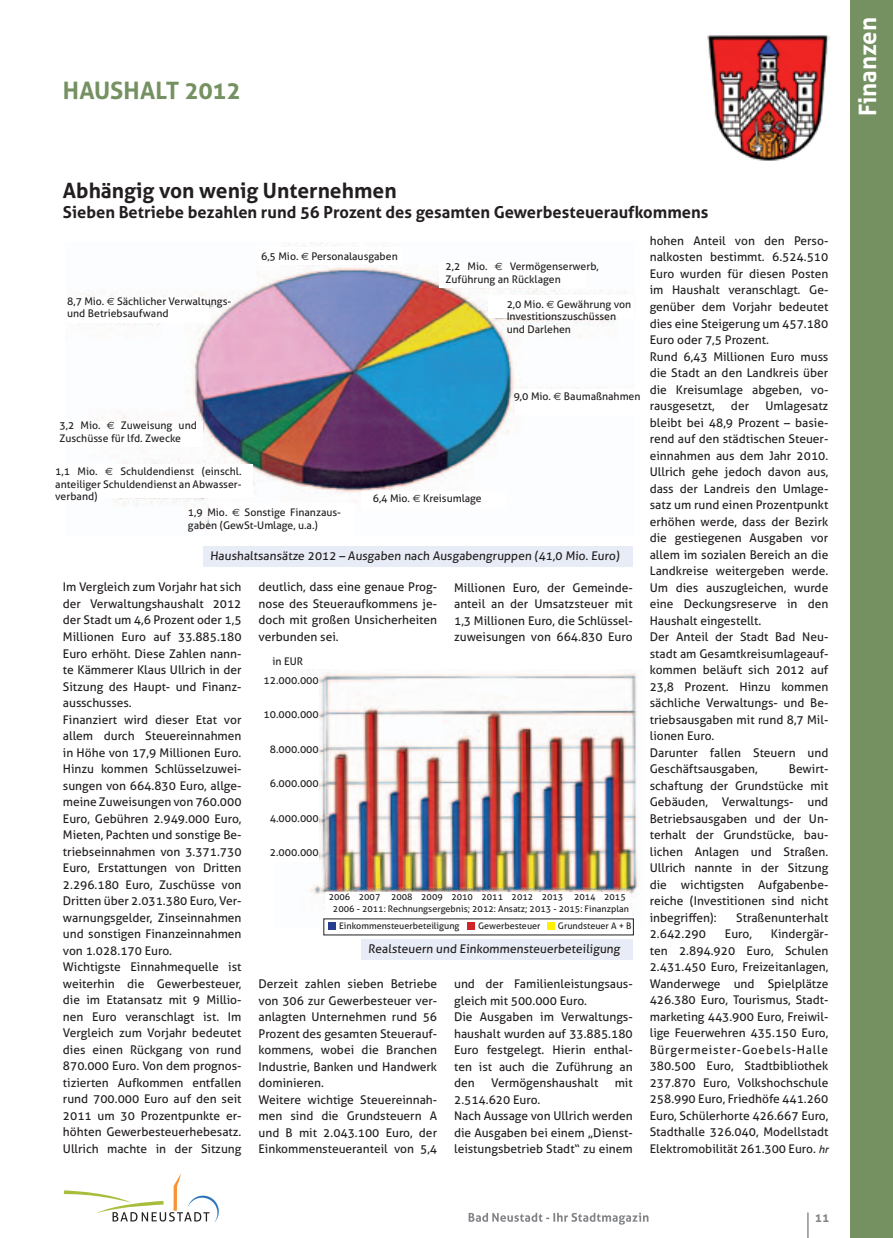
<style>
.page{position:relative;width:893px;height:1238px;background:#fff}
.page>*{position:absolute;margin:0;border:0;box-sizing:border-box;transform-origin:0 0}
.t1{font:700 24px "Aller";letter-spacing:-.005em;color:#759162}
.t2{font:700 24px "Aller";letter-spacing:-.005em;color:#fff}
.t3{font:700 21px "Aller";color:#231f20}
.t4{font:700 16.5px "Aller";color:#231f20}
.t5{font:12px/16.5px "Aller";color:#231f20}
.t6{font:700 12px "Aller";color:#808285}
.t7{font:10.5px/12.6px "Aller";color:#231f20}
.t8{font:9px/12.3px "Aller";color:#231f20;text-align:center}
.s1{font-family:"Euro Sans"}
.s2{font-style:italic;font-size:10.5px}
</style>
<div class="page">
<div style="left:850px;top:0;width:43px;height:1237px;background:#759162"></div>
<img style="left:707px;top:35px;width:122px;height:126px">
<div style="left:203px;top:546px;width:430px;height:20px;background:#e8ecf6"></div>
<img style="left:79px;top:242px;width:556px;height:287px">
<img style="left:295px;top:669px;width:343px;height:259px">
<div style="left:361px;top:939px;width:272px;height:20px;background:#e8ecf6"></div>
<div style="left:257px;top:247px;width:146px;height:18px;background:#fff"></div>
<div style="left:63px;top:297px;width:146px;height:25px;background:#fff"></div>
<div style="left:55px;top:421px;width:148px;height:26px;background:#fff"></div>
<div style="left:63px;top:464px;width:189px;height:33px;background:#fff"></div>
<div style="left:209px;top:502px;width:145px;height:33px;background:#fff"></div>
<div style="left:361px;top:490px;width:146px;height:18px;background:#fff"></div>
<div style="left:515px;top:389px;width:126px;height:25px;background:#fff"></div>
<div style="left:488px;top:295px;width:146px;height:23px;background:#fff"></div>
<div style="left:439px;top:263px;width:146px;height:25px;background:#fff"></div>
<div style="left:259px;top:676px;width:60px;height:185px;background:#fff"></div>
<div style="left:325px;top:891px;width:303px;height:44px;background:#fff"></div>
<div style="left:328px;top:922px;width:8px;height:7px;background:#253f8e"></div>
<div style="left:467px;top:922px;width:8px;height:7px;background:#d1232a"></div>
<div style="left:547px;top:922px;width:7px;height:7px;background:#fff101"></div>
<svg style="left:808px;top:1212px;width:1px;height:25px"></svg>
<svg style="left:64px;top:1173px;width:155px;height:49px"></svg>
<svg style="left:469px;top:1212px;width:179px;height:12px"></svg>
<h1 class="t1" style="left:63px;top:76px;width:47px">Haush</h1>
<h1 class="t1" style="left:140px;top:76px;width:102px">alt 2012</h1>
<h2 class="t3" style="left:63px;top:178px;width:335px">Abhängig von wenig Unternehmen</h2>
<h3 class="t4" style="left:63px;top:202px;width:647px">Sieben Betriebe bezahlen rund 56 Prozent des gesamten Gewerbesteueraufkommens</h3>
<p class="t7" style="left:67px;top:294px;width:166px">8,7 Mio. <span class="s1">2</span> Sächlicher Verwaltungs&shy;und Betriebsaufwand</p>
<p class="t7" style="left:261px;top:250px;width:138px">6,5 Mio. <span class="s1">2</span> Personalausgaben</p>
<p class="t7" style="left:446px;top:260px;width:155px">2,2 Mio. <span class="s1">2</span> Vermögenserwerb,<br>Zuführung an Rücklagen</p>
<p class="t7" style="left:507px;top:298px;width:126px">2,0 Mio. <span class="s1">2</span> Gewährung von<br>Investitionszuschüssen und Darlehen</p>
<p class="t7" style="left:514px;top:390px;width:128px">9,0 Mio. <span class="s1">2</span> Baumaßnahmen</p>
<p class="t7" style="left:60px;top:419px;width:139px">3,2 Mio. <span class="s1">2</span> Zuweisung und<br>Zuschüsse für lfd. Zwecke</p>
<p class="t7" style="left:55px;top:465px;width:188px;text-align:justify">1,1 Mio. <span class="s1">2</span> Schuldendienst (einschl. anteiliger Schuldendienst an Abwasser&shy;verband)</p>
<p class="t7" style="left:188px;top:506px;width:155px">1,9 Mio. <span class="s1">2</span> Sonstige Finanzaus&shy;gaben (GewSt-Umlage, u.a.)</p>
<p class="t7" style="left:373px;top:491px;width:111px">6,4 Mio. <span class="s1">2</span> Kreisumlage</p>
<p class="t5" style="left:210px;top:547px;width:412px">Haushaltsansätze 2012 – Ausgaben nach Ausgabengruppen (41,0 Mio. Euro)</p>
<p class="t5" style="left:259px;top:579px;width:180px;text-align:justify">deutlich, dass eine genaue Prog&shy;nose des Steueraufkommens je&shy;doch mit großen Unsicherheiten verbunden sei.</p>
<p class="t5" style="left:63px;top:579px;width:180px">Im Vergleich zum Vorjahr hat sich der Verwaltungshaushalt 2012 der Stadt um 4,6 Prozent oder 1,5<br>Millionen Euro auf 33.885.180<br>Euro erhöht. Diese Zahlen nann&shy;te Kämmerer Klaus Ullrich in der<br>Sitzung des Haupt- und Finanz&shy;ausschusses.<br>Finanziert wird dieser Etat vor allem durch Steuereinnahmen in Höhe von 17,9 Millionen Euro.<br>Hinzu kommen Schlüsselzuwei&shy;sungen von 664.830 Euro, allge&shy;meine Zuweisungen von 760.000<br>Euro, Gebühren 2.949.000 Euro,<br>Mieten, Pachten und sonstige Be&shy;triebseinnahmen von 3.371.730<br>Euro, Erstattungen von Dritten<br>2.296.180 Euro, Zuschüsse von<br>Dritten über 2.031.380 Euro, Ver&shy;warnungsgelder, Zinseinnahmen und sonstigen Finanzeinnahmen von 1.028.170 Euro.<br>Wichtigste Einnahmequelle ist weiterhin die Gewerbesteuer, die im Etatansatz mit 9 Millio&shy;nen Euro veranschlagt ist. Im<br>Vergleich zum Vorjahr bedeutet dies einen Rückgang von rund<br>870.000 Euro. Von dem prognos&shy;tizierten Aufkommen entfallen rund 700.000 Euro auf den seit<br>2011 um 30 Prozentpunkte er&shy;höhten Gewerbesteuerhebesatz.<br>Ullrich machte in der Sitzung</p>
<p class="t5" style="left:454px;top:579px;width:180px;text-align:justify">Millionen Euro, der Gemeinde&shy;anteil an der Umsatzsteuer mit 1,3 Millionen Euro, die Schlüssel&shy;zuweisungen von 664.830 Euro</p>
<p class="t7" style="left:273px;top:655px;width:32px">in EUR</p>
<p class="t7" style="left:263px;top:673px;width:57px">12.000.000</p>
<p class="t7" style="left:263px;top:708px;width:57px">10.000.000</p>
<p class="t7" style="left:270px;top:742px;width:51px">8.000.000</p>
<p class="t7" style="left:270px;top:777px;width:51px">6.000.000</p>
<p class="t7" style="left:270px;top:811px;width:51px">4.000.000</p>
<p class="t7" style="left:270px;top:846px;width:51px">2.000.000</p>
<p class="t8" style="left:329px;top:890px;width:302px">2006 2007 2008 2009 2010 2011 2012 2013 2014 2015<br>2006 - 2011: Rechnungsergebnis; 2012: Ansatz; 2013 - 2015: Finanzplan</p>
<p class="t8" style="left:339px;top:919px;width:122px">Einkommensteuerbeteiligung</p>
<p class="t8" style="left:478px;top:919px;width:64px">Gewerbesteuer</p>
<p class="t8" style="left:558px;top:919px;width:75px">Grundsteuer A + B</p>
<p class="t5" style="left:368px;top:940px;width:254px">Realsteuern und Einkommensteuerbeteiligung</p>
<p class="t5" style="left:454px;top:975px;width:180px">und der Familienleistungsaus&shy;gleich mit 500.000 Euro.<br>Die Ausgaben im Verwaltungs&shy;haushalt wurden auf 33.885.180<br>Euro festgelegt. Hierin enthal&shy;ten ist auch die Zuführung an den</p>
<p class="t5" style="left:259px;top:975px;width:180px">Derzeit zahlen sieben Betriebe von 306 zur Gewerbesteuer ver&shy;anlagten Unternehmen rund 56<br>Prozent des gesamten Steuerauf&shy;kommens, wobei die Branchen<br>Industrie, Banken und Handwerk dominieren.<br>Weitere wichtige Steuereinnah&shy;men sind die Grundsteuern A und B mit 2.043.100 Euro, der<br>Einkommensteueranteil von 5,4</p>
<p class="t5" style="left:491px;top:1074px;width:109px">Vermögenshaushalt</p>
<p class="t5" style="left:615px;top:1074px;width:19px">mit</p>
<p class="t5" style="left:454px;top:1091px;width:180px">2.514.620 Euro.<br>Nach Aussage von Ullrich werden die Ausgaben bei einem „Dienst&shy;leistungsbetrieb Stadt“ zu einem</p>
<p class="t5" style="left:650px;top:232px;width:180px">hohen Anteil von den Perso&shy;nalkosten bestimmt. 6.524.510<br>Euro wurden für diesen Posten im Haushalt veranschlagt. Ge&shy;genüber dem Vorjahr bedeutet dies eine Steigerung um 457.180<br>Euro oder 7,5 Prozent.<br>Rund 6,43 Millionen Euro muss die Stadt an den Landkreis über die Kreisumlage abgeben, vo&shy;rausgesetzt,</p>
<p class="t5" style="left:650px;top:397px;width:180px;text-indent:116px">Umlagesatz bleibt bei 48,9 Prozent – basie&shy;rend auf den städtischen Steuer&shy;einnahmen aus dem Jahr 2010.<br>Ullrich gehe jedoch davon aus, dass der Landreis den Umlage&shy;satz um rund einen Prozentpunkt erhöhen werde, dass der Bezirk die gestiegenen Ausgaben vor allem im sozialen Bereich an die<br>Landkreise weitergeben werde.<br>Um dies auszugleichen, wurde eine Deckungsreserve in den<br>Haushalt eingestellt.<br>Der Anteil der Stadt Bad Neu&shy;stadt am Gesamtkreisumlageauf&shy;kommen beläuft sich 2012 auf<br>23,8 Prozent. Hinzu kommen sächliche Verwaltungs- und Be&shy;triebsausgaben mit rund 8,7 Mil&shy;lionen Euro.<br>Darunter fallen Steuern und<br>Geschäftsausgaben,</p>
<p class="t5" style="left:731px;top:397px;width:20px">der</p>
<p class="t5" style="left:650px;top:760px;width:180px;text-align:justify;text-indent:139px">Bewirt&shy;schaftung der Grundstücke mit Gebäuden, Verwaltungs- und Betriebsausgaben und der Un&shy;terhalt der Grundstücke, bau&shy;lichen Anlagen und Straßen.<br>Ullrich nannte in der Sitzung die wichtigsten Aufgabenbe&shy;reiche (Investitionen sind nicht inbegriffen):</p>
<p class="t5" style="left:736px;top:909px;width:94px">Straßenunterhalt</p>
<p class="t5" style="left:650px;top:925px;width:183px;text-indent:121px">Kindergär&shy;ten 2.894.920 Euro, Schulen<br>2.431.450 Euro, Freizeitanlagen,<br>Wanderwege und Spielplätze<br>426.380 Euro, Tourismus, Stadt&shy;marketing 443.900 Euro, Freiwil&shy;lige Feuerwehren 435.150 Euro,<br>Bürgermeister-Goebels-Halle<br>380.500 Euro, Stadtbibliothek<br>237.870 Euro, Volkshochschule<br>258.990 Euro, Friedhöfe 441.260<br>Euro, Schülerhorte 426.667 Euro,<br>Stadthalle 326.040, Modellstadt<br>Elektromobilität 261.300 Euro. <span class="s2">hr</span></p>
<p class="t5" style="left:650px;top:925px;width:58px">2.642.290</p>
<p class="t5" style="left:725px;top:925px;width:29px">Euro,</p>
<p class="t6" style="left:815px;top:1209px;width:16px">11</p>
<h1 class="t2" style="left:853px;top:116px;width:100px;rotate:-90deg">Finanzen</h1>
</div>
